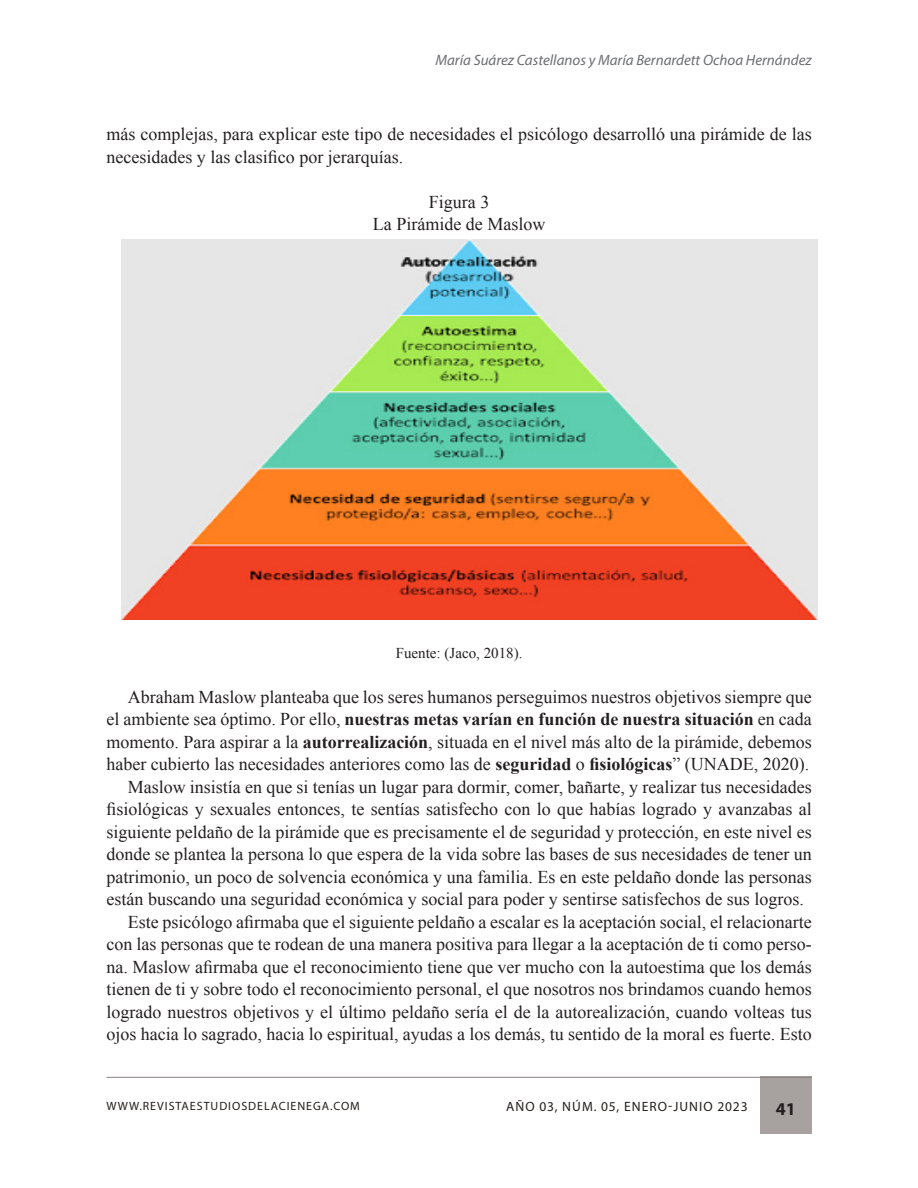
<style>
.page{position:relative;width:918px;height:1188px;background:#fff}
.page>*{position:absolute;margin:0;border:0;box-sizing:border-box;transform-origin:0 0}
.Texto_artículo{font:18px/22.5px "Times New Roman";color:#231f20;text-align:justify}
.Título_tabla{font:18px "Times New Roman";color:#231f20}
.t1{font:700 18px "Myriad Pro";color:#231f20}
.t2{font:italic 15px "Myriad Pro";color:#6c6d70}
.Fuente_tabla{font:15px "Times New Roman";color:#231f20}
.t3{font:13.5px "Myriad Pro";letter-spacing:.08em;color:#241e1b}
.t4{font:12px "Myriad Pro";letter-spacing:.08em;color:#241e1b}
.s1{font-weight:700}
</style>
<div class="page">
<div style="left:760px;top:1077px;width:52px;height:57px;background:#a7a2a0"></div>
<hr style="left:107px;top:1077px;width:705px;height:1px;background:#867f7c">
<img style="left:122px;top:239px;width:695px;height:381px">
<p class="t2" style="left:435px;top:51px;width:378px">María Suárez Castellanos y María Bernardett Ochoa Hernández</p>
<p class="Texto_artículo" style="left:107px;top:122px;width:707px">más complejas, para explicar este tipo de necesidades el psicólogo desarrolló una pirámide de las necesidades y las clasifico por jerarquías.</p>
<p class="Título_tabla" style="left:429px;top:189px;width:62px">Figura 3</p>
<p class="Título_tabla" style="left:373px;top:212px;width:174px">La Pirámide de Maslow</p>
<p class="Fuente_tabla" style="left:396px;top:642px;width:128px">Fuente: (Jaco, 2018).</p>
<p class="Texto_artículo" style="left:107px;top:685px;width:707px;text-indent:21px">Abraham Maslow planteaba que los seres humanos perseguimos nuestros objetivos siempre que el ambiente sea óptimo. Por ello, <span class="s1">nuestras metas varían en función de nuestra situación</span> en cada momento. Para aspirar a la <span class="s1">autorrealización</span>, situada en el nivel más alto de la pirámide, debemos haber cubierto las necesidades anteriores como las de <span class="s1">seguridad</span> o <span class="s1">fisiológicas</span>” (UNADE, 2020).</p>
<p class="Texto_artículo" style="left:107px;top:775px;width:707px;text-indent:21px">Maslow insistía en que si tenías un lugar para dormir, comer, bañarte, y realizar tus necesidades fisiológicas y sexuales entonces, te sentías satisfecho con lo que habías logrado y avanzabas al siguiente peldaño de la pirámide que es precisamente el de seguridad y protección, en este nivel es donde se plantea la persona lo que espera de la vida sobre las bases de sus necesidades de tener un patrimonio, un poco de solvencia económica y una familia. Es en este peldaño donde las personas están buscando una seguridad económica y social para poder y sentirse satisfechos de sus logros.</p>
<p class="Texto_artículo" style="left:107px;top:910px;width:707px;text-indent:21px">Este psicólogo afirmaba que el siguiente peldaño a escalar es la aceptación social, el relacionarte con las personas que te rodean de una manera positiva para llegar a la aceptación de ti como perso&shy;na. Maslow afirmaba que el reconocimiento tiene que ver mucho con la autoestima que los demás tienen de ti y sobre todo el reconocimiento personal, el que nosotros nos brindamos cuando hemos logrado nuestros objetivos y el último peldaño sería el de la autorealización, cuando volteas tus ojos hacia lo sagrado, hacia lo espiritual, ayudas a los demás, tu sentido de la moral es fuerte. Esto</p>
<p class="t4" style="left:107px;top:1099px;width:255px">WWW.REVISTAESTUDIOSDELACIENEGA.COM</p>
<p class="t3" style="left:506px;top:1099px;width:243px">AÑO 03, NÚM. 05, ENERO-JUNIO 2023</p>
<p class="t1" style="left:776px;top:1097px;width:21px">41</p>
</div>
